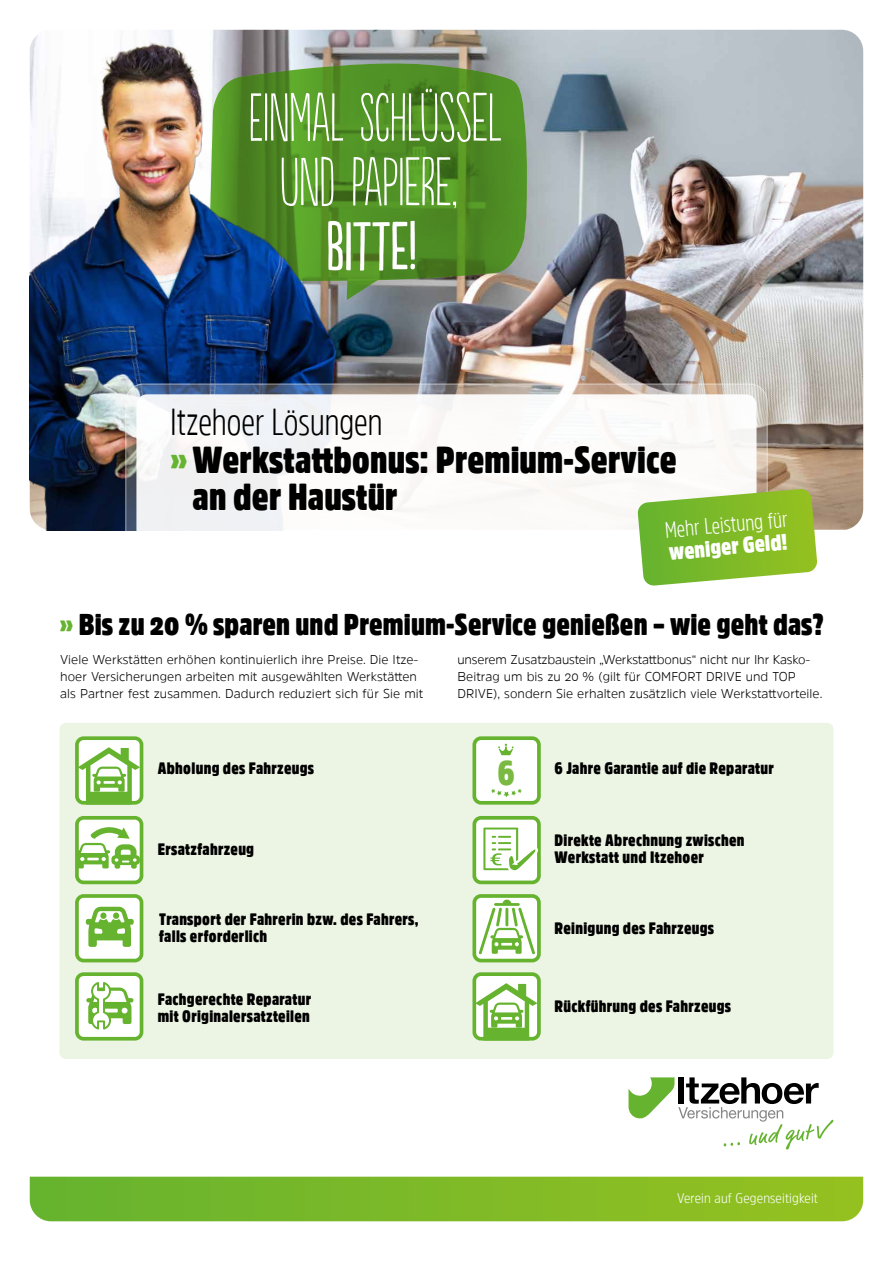
<style>
.page{position:relative;width:893px;height:1263px;background:#fff}
.page>*{position:absolute;margin:0;border:0;box-sizing:border-box;transform-origin:0 0}
.t1{font:300 64.5px/64.5px "Populaire";letter-spacing:-.01em;color:#fff;text-align:center}
.t2{font:64.5px "Populaire";color:#fff}
.t3{font:900 37.5px "Amsi Pro Cond";letter-spacing:.005em;color:#000}
.t4{font:300 37.5px "Amsi Pro Cond";color:#000}
.t5{font:900 30px "Amsi Pro Cond";letter-spacing:.005em;color:#000}
.t6{font:300 22.5px "Amsi Pro Cond";color:#fff}
.t7{font:900 22.5px "Amsi Pro Cond";color:#fff}
.t8{font:900 16.5px/17.2px "Amsi Pro Cond";letter-spacing:.02em;color:#000}
.t9{font:300 13.95px "Amsi Pro Narw";letter-spacing:.01em;color:#fff}
.t10{font:300 12.75px/17.2px "Amsi Pro";letter-spacing:.005em;color:#000}
.s1{color:#65b32e}
.s2{font-size:34.35px;color:#7aba42}
</style>
<div class="page">
<img style="left:370px;top:30px;width:493px;height:500px">
<svg style="left:370px;top:63px;width:158px;height:221px;background:#558e2e"></svg>
<svg style="left:370px;top:278px;width:10px;height:22px"></svg>
<img style="left:30px;top:30px;width:340px;height:500px">
<img style="left:125px;top:384px;width:642px;height:200px;border-radius:18px">
<div style="left:136px;top:394px;width:620px;height:190px;background:#fff;border-radius:11px"></div>
<svg style="left:637px;top:489px;width:180px;height:97px"></svg>
<div style="left:60px;top:723px;width:773px;height:336px;background:#ecf4e3;border-radius:6px"></div>
<div style="left:77px;top:896px;width:65px;height:64px;background:#fff;border-radius:7px"></div>
<div style="left:75px;top:894px;width:68px;height:68px;border:4px solid #65b32e;border-radius:7px"></div>
<svg style="left:86px;top:907px;width:48px;height:40px"></svg>
<div style="left:113px;top:912px;width:6px;height:7px;background:#65b32e;border-radius:50%"></div>
<div style="left:100px;top:912px;width:6px;height:7px;background:#65b32e;border-radius:50%"></div>
<div style="left:77px;top:738px;width:65px;height:65px;background:#fff;border-radius:7px"></div>
<svg style="left:80px;top:747px;width:58px;height:53px"></svg>
<div style="left:75px;top:736px;width:68px;height:69px;border:4px solid #65b32e;border-radius:7px"></div>
<div style="left:77px;top:818px;width:65px;height:64px;background:#fff;border-radius:7px"></div>
<svg style="left:80px;top:827px;width:58px;height:42px"></svg>
<div style="left:75px;top:816px;width:68px;height:68px;border:4px solid #65b32e;border-radius:7px"></div>
<div style="left:77px;top:974px;width:65px;height:65px;background:#fff;border-radius:7px"></div>
<div style="left:75px;top:972px;width:68px;height:68px;border:4px solid #65b32e;border-radius:7px"></div>
<svg style="left:86px;top:982px;width:47px;height:47px"></svg>
<div style="left:474px;top:738px;width:65px;height:65px;background:#fff;border-radius:7px"></div>
<div style="left:472px;top:736px;width:69px;height:69px;border:4px solid #65b32e;border-radius:7px"></div>
<svg style="left:491px;top:789px;width:31px;height:8px"></svg>
<svg style="left:498px;top:744px;width:16px;height:11px"></svg>
<div style="left:474px;top:818px;width:65px;height:64px;background:#fff;border-radius:7px"></div>
<div style="left:472px;top:816px;width:69px;height:68px;border:4px solid #65b32e;border-radius:7px"></div>
<svg style="left:483px;top:827px;width:57px;height:47px"></svg>
<div style="left:474px;top:896px;width:65px;height:64px;background:#fff;border-radius:7px"></div>
<svg style="left:479px;top:899px;width:56px;height:55px"></svg>
<div style="left:472px;top:894px;width:69px;height:68px;border:4px solid #65b32e;border-radius:7px"></div>
<div style="left:474px;top:974px;width:65px;height:65px;background:#fff;border-radius:7px"></div>
<svg style="left:477px;top:983px;width:59px;height:52px"></svg>
<div style="left:472px;top:972px;width:69px;height:68px;border:4px solid #65b32e;border-radius:7px"></div>
<svg style="left:628px;top:1077px;width:205px;height:72px"></svg>
<svg style="left:30px;top:1177px;width:833px;height:44px;background:#7eba28"></svg>
<h1 class="t1" style="left:248px;top:90px;width:255px">EINMAL SCHLÜSSEL<br>UND PAPIERE,</h1>
<h1 class="t2" style="left:326px;top:211px;width:93px">bitte!</h1>
<h2 class="t4" style="left:170px;top:396px;width:214px">Itzehoer Lösungen</h2>
<h2 class="t3" style="left:170px;top:434px;width:508px"><span class="s1">»</span> Werkstattbonus: Premium-Service</h2>
<h2 class="t3" style="left:193px;top:471px;width:206px">an der Haustür</h2>
<h3 class="t6" style="left:664px;top:514px;width:125px;rotate:-5deg">Mehr Leistung für</h3>
<h3 class="t7" style="left:668px;top:536px;width:120px;rotate:-5deg">weniger Geld!</h3>
<h3 class="t5" style="left:60px;top:604px;width:766px"><span class="s1">»</span> Bis zu 20 % sparen und Premium-Service genießen – wie geht das?</h3>
<p class="t10" style="left:60px;top:650px;width:365px">Viele Werkstätten erhöhen kontinuierlich ihre Preise. Die Itze&shy;hoer Versicherungen arbeiten mit ausgewählten Werkstätten als Partner fest zusammen. Dadurch reduziert sich für Sie mit</p>
<p class="t10" style="left:457px;top:650px;width:366px">unserem Zusatzbaustein „Werkstattbonus“ nicht nur Ihr Kasko-<br>Beitrag um bis zu 20 % (gilt für COMFORT DRIVE und TOP<br>DRIVE), sondern Sie erhalten zusätzlich viele Werkstattvorteile.</p>
<p class="t8" style="left:158px;top:759px;width:158px">Abholung des Fahrzeugs</p>
<p class="t8" style="left:158px;top:841px;width:98px">Ersatzfahrzeug</p>
<p class="t8" style="left:159px;top:910px;width:261px">Transport der Fahrerin bzw. des Fahrers, falls erforderlich</p>
<p class="t8" style="left:158px;top:990px;width:155px">Fachgerechte Reparatur mit Originalersatzteilen</p>
<p class="t8" style="left:498px;top:759px;width:278px"><span class="s2">6</span> 6 Jahre Garantie auf die Reparatur</p>
<p class="t8" style="left:555px;top:831px;width:192px">Direkte Abrechnung zwischen<br>Werkstatt und Itzehoer</p>
<p class="t8" style="left:555px;top:919px;width:161px">Reinigung des Fahrzeugs</p>
<p class="t8" style="left:555px;top:997px;width:178px">Rückführung des Fahrzeugs</p>
<p class="t9" style="left:677px;top:1189px;width:142px">Verein auf Gegenseitigkeit</p>
</div>
